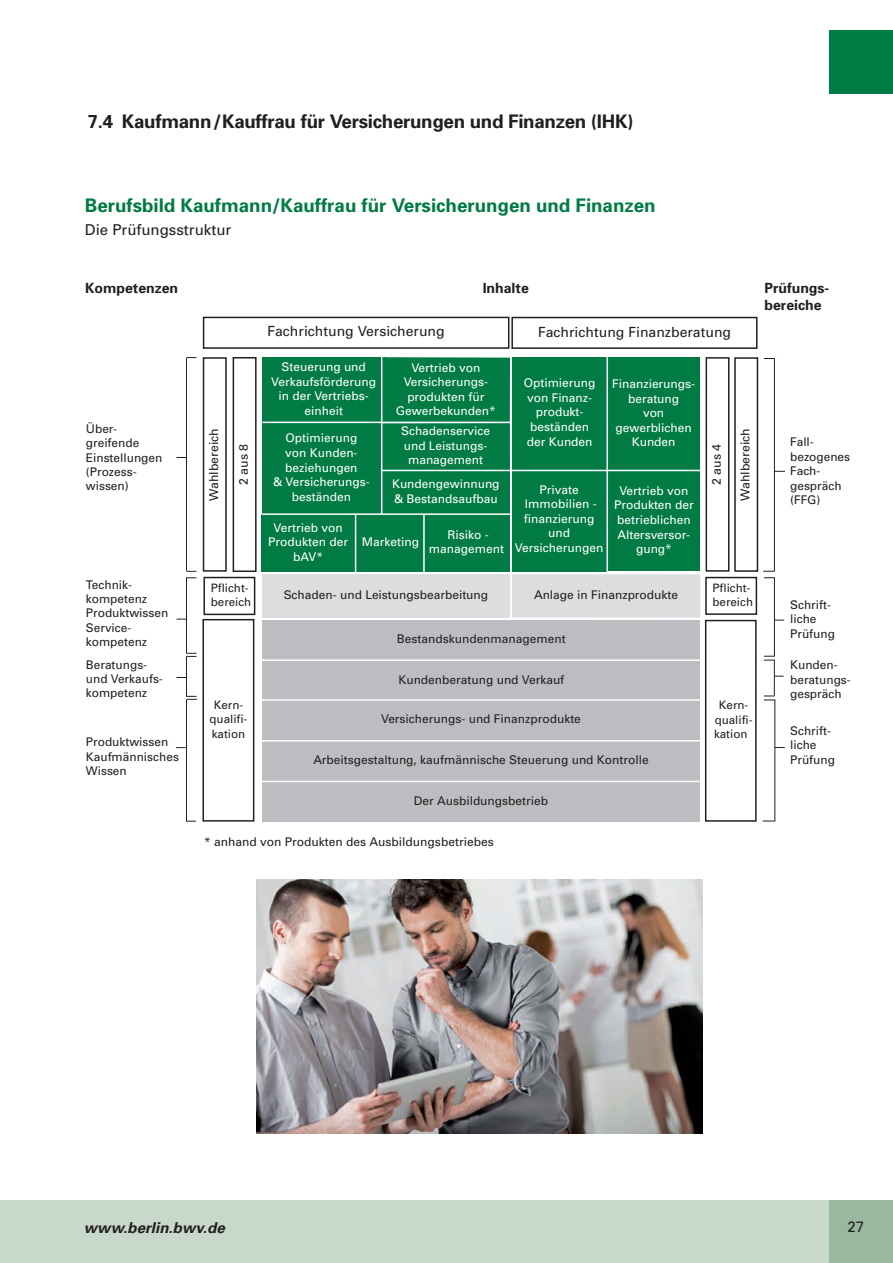
<style>
.page{position:relative;width:893px;height:1263px;background:#fff}
.page>*{position:absolute;margin:0;border:0;box-sizing:border-box;transform-origin:0 0}
.t1{font:700 18.75px "Univers";color:#007b44}
.t2{font:700 18.75px "Univers";letter-spacing:-.015em;color:#231f20}
.t3{font:15px "Univers";color:#231f20}
.t4{font:italic 700 15px "Univers";letter-spacing:.005em;color:#231f20}
.t5{font:700 14.1px/17px "Univers";color:#231f20}
.t6{font:13.95px "Univers";color:#231f20}
.t7{font:12.3px "Univers";color:#231f20}
.t8{font:12px/14.4px "Univers";color:#231f20}
.t9{font:12px/14.5px "Univers";color:#fff;text-align:center}
.t10{font:11.7px/14.5px "Univers";color:#231f20;text-align:center}
.t11{font:11.55px/14.5px "Univers";color:#231f20}
</style>
<div class="page">
<div style="left:0;top:1200px;width:892px;height:63px;background:#c8d8ca"></div>
<div style="left:829px;top:1200px;width:64px;height:63px;background:#99b89f"></div>
<div style="left:829px;top:30px;width:64px;height:64px;background:#007b44"></div>
<div style="left:262px;top:357px;width:123px;height:65px;background:#007b44"></div>
<div style="left:382px;top:357px;width:128px;height:66px;background:#007b44"></div>
<div style="left:262px;top:423px;width:119px;height:90px;background:#007b44"></div>
<div style="left:381px;top:423px;width:129px;height:47px;background:#007b44"></div>
<div style="left:382px;top:471px;width:128px;height:42px;background:#007b44"></div>
<div style="left:262px;top:514px;width:93px;height:58px;background:#007b44"></div>
<div style="left:356px;top:514px;width:68px;height:58px;background:#007b44"></div>
<div style="left:423px;top:514px;width:87px;height:58px;background:#007b44"></div>
<div style="left:512px;top:357px;width:96px;height:112px;background:#007b44"></div>
<div style="left:512px;top:468px;width:94px;height:103px;background:#007b44"></div>
<div style="left:607px;top:357px;width:93px;height:113px;background:#007b44"></div>
<div style="left:608px;top:470px;width:92px;height:101px;background:#007b44"></div>
<div style="left:262px;top:574px;width:248px;height:43px;background:#dcdddf"></div>
<div style="left:512px;top:574px;width:188px;height:43px;background:#dcdddf"></div>
<div style="left:203px;top:357px;width:24px;height:215px;border:2px solid #231f20"></div>
<div style="left:233px;top:357px;width:24px;height:215px;border:2px solid #231f20"></div>
<div style="left:734px;top:357px;width:24px;height:215px;border:2px solid #231f20"></div>
<div style="left:706px;top:357px;width:23px;height:215px;border:2px solid #231f20"></div>
<div style="left:203px;top:577px;width:52px;height:38px;border:2px solid #231f20"></div>
<div style="left:705px;top:577px;width:52px;height:38px;border:2px solid #231f20"></div>
<div style="left:262px;top:620px;width:438px;height:40px;background:#bcbdc0"></div>
<div style="left:262px;top:661px;width:438px;height:40px;background:#bcbdc0"></div>
<div style="left:262px;top:700px;width:438px;height:40px;background:#bcbdc0"></div>
<div style="left:262px;top:741px;width:438px;height:40px;background:#bcbdc0"></div>
<div style="left:262px;top:782px;width:438px;height:40px;background:#bcbdc0"></div>
<div style="left:202px;top:619px;width:52px;height:203px;border:2px solid #231f20"></div>
<div style="left:705px;top:620px;width:52px;height:202px;border:2px solid #231f20"></div>
<hr style="left:259px;top:699px;width:442px;height:2px;background:#fff">
<hr style="left:260px;top:740px;width:441px;height:2px;background:#fff">
<div style="left:203px;top:317px;width:306px;height:32px;border:2px solid #231f20"></div>
<div style="left:511px;top:317px;width:246px;height:32px;border:2px solid #231f20"></div>
<hr style="left:262px;top:422px;width:248px;height:1px;background:#fff">
<hr style="left:381px;top:356px;width:1px;height:158px;background:#fff">
<hr style="left:262px;top:513px;width:249px;height:2px;background:#fff">
<hr style="left:423px;top:514px;width:2px;height:59px;background:#fff">
<hr style="left:186px;top:358px;width:1px;height:213px;background:#231f20">
<hr style="left:186px;top:577px;width:1px;height:76px;background:#231f20">
<hr style="left:186px;top:657px;width:1px;height:40px;background:#231f20">
<svg style="left:186px;top:571px;width:10px;height:7px"></svg>
<svg style="left:186px;top:653px;width:10px;height:4px"></svg>
<hr style="left:186px;top:699px;width:1px;height:122px;background:#231f20">
<hr style="left:774px;top:358px;width:1px;height:213px;background:#231f20">
<hr style="left:774px;top:577px;width:1px;height:79px;background:#231f20">
<hr style="left:774px;top:660px;width:1px;height:36px;background:#231f20">
<svg style="left:763px;top:571px;width:12px;height:7px"></svg>
<svg style="left:764px;top:656px;width:11px;height:5px"></svg>
<svg style="left:763px;top:821px;width:12px;height:1px"></svg>
<hr style="left:774px;top:700px;width:1px;height:121px;background:#231f20">
<svg style="left:764px;top:696px;width:11px;height:5px"></svg>
<svg style="left:186px;top:696px;width:11px;height:4px"></svg>
<hr style="left:260px;top:659px;width:442px;height:2px;background:#fff">
<hr style="left:382px;top:470px;width:319px;height:1px;background:#fff">
<hr style="left:606px;top:357px;width:2px;height:215px;background:#fff">
<img style="left:256px;top:879px;width:446px;height:254px">
<h1 class="t2" style="left:88px;top:115px;width:547px">7.4 Kaufmann/Kauffrau für Versicherungen und Finanzen (IHK)</h1>
<h1 class="t1" style="left:85px;top:199px;width:572px">Berufsbild Kaufmann/Kauffrau für Versicherungen und Finanzen</h1>
<p class="t3" style="left:85px;top:224px;width:148px">Die Prüfungsstruktur</p>
<p class="t5" style="left:85px;top:281px;width:95px">Kompetenzen</p>
<p class="t5" style="left:483px;top:281px;width:48px">Inhalte</p>
<p class="t5" style="left:764px;top:281px;width:66px">Prüfungs&shy;bereiche</p>
<p class="t8" style="left:86px;top:423px;width:78px">Über&shy;greifende<br>Einstellungen (Prozess&shy;wissen)</p>
<p class="t8" style="left:86px;top:578px;width:84px">Technik&shy;kompetenz<br>Produktwissen<br>Service&shy;kompetenz</p>
<p class="t8" style="left:86px;top:658px;width:79px">Beratungs&shy;und Verkaufs&shy;kompetenz</p>
<p class="t8" style="left:86px;top:736px;width:95px">Produktwissen<br>Kaufmännisches<br>Wissen</p>
<p class="t7" style="left:209px;top:501px;width:74px;rotate:-90deg">Wahlbereich</p>
<p class="t7" style="left:239px;top:485px;width:43px;rotate:-90deg">2 aus 8</p>
<p class="t6" style="left:267px;top:326px;width:179px">Fachrichtung Versicherung</p>
<p class="t6" style="left:538px;top:326px;width:195px">Fachrichtung Finanzberatung</p>
<p class="t9" style="left:271px;top:361px;width:107px">Steuerung und<br>Verkaufsförderung in der Vertriebs&shy;einheit</p>
<p class="t9" style="left:396px;top:361px;width:101px">Vertrieb von<br>Versicherungs&shy;produkten für<br>Gewerbekunden*</p>
<p class="t9" style="left:273px;top:432px;width:98px">Optimierung<br>von Kunden&shy;beziehungen<br>&amp; Versicherungs - beständen</p>
<p class="t9" style="left:401px;top:425px;width:91px">Schadenservice und Leistungs&shy;management</p>
<p class="t9" style="left:392px;top:478px;width:109px;text-align:left">Kundengewinnung &amp; Bestandsaufbau</p>
<p class="t9" style="left:268px;top:521px;width:81px">Vertrieb von<br>Produkten der bAV*</p>
<p class="t9" style="left:362px;top:536px;width:59px">Marketing</p>
<p class="t9" style="left:429px;top:528px;width:77px">Risiko - management</p>
<p class="t9" style="left:524px;top:377px;width:73px">Optimierung von Finanz&shy;produkt&shy;beständen der Kunden</p>
<p class="t9" style="left:515px;top:483px;width:90px">Private<br>Immobilien - finanzierung und<br>Versicherungen</p>
<p class="t9" style="left:612px;top:378px;width:85px">Finanzierungs&shy;beratung<br>von gewerblichen<br>Kunden</p>
<p class="t9" style="left:614px;top:484px;width:81px">Vertrieb von<br>Produkten der betrieblichen<br>Altersversor&shy;gung*</p>
<p class="t7" style="left:712px;top:485px;width:43px;rotate:-90deg">2 aus 4</p>
<p class="t7" style="left:741px;top:501px;width:74px;rotate:-90deg">Wahlbereich</p>
<p class="t11" style="left:211px;top:581px;width:42px">Pflicht&shy;bereich</p>
<p class="t11" style="left:712px;top:581px;width:42px">Pflicht&shy;bereich</p>
<p class="t8" style="left:397px;top:632px;width:170px">Bestandskundenmanagement</p>
<p class="t8" style="left:398px;top:674px;width:167px">Kundenberatung und Verkauf</p>
<p class="t8" style="left:381px;top:713px;width:201px">Versicherungs- und Finanzprodukte</p>
<p class="t8" style="left:313px;top:754px;width:337px">Arbeitsgestaltung, kaufmännische Steuerung und Kontrolle</p>
<p class="t8" style="left:414px;top:795px;width:136px">Der Ausbildungsbetrieb</p>
<p class="t8" style="left:284px;top:589px;width:206px">Schaden- und Leistungsbearbeitung</p>
<p class="t8" style="left:534px;top:589px;width:146px">Anlage in Finanzprodukte</p>
<p class="t10" style="left:210px;top:698px;width:39px">Kern&shy;qualifi - kation</p>
<p class="t10" style="left:714px;top:699px;width:40px">Kern&shy;qualifi&shy;kation</p>
<p class="t8" style="left:204px;top:836px;width:291px">* anhand von Produkten des Ausbildungsbetriebes</p>
<p class="t8" style="left:790px;top:436px;width:62px">Fall&shy;bezogenes<br>Fach&shy;gespräch (FFG)</p>
<p class="t8" style="left:790px;top:599px;width:46px">Schrift&shy;liche<br>Prüfung</p>
<p class="t8" style="left:790px;top:659px;width:62px">Kunden&shy;bera tungs - gespräch</p>
<p class="t8" style="left:790px;top:724px;width:46px">Schrift&shy;liche<br>Prüfung</p>
<p class="t4" style="left:84px;top:1222px;width:142px">www.berlin.bwv.de</p>
<p class="t3" style="left:847px;top:1221px;width:18px">27</p>
</div>
